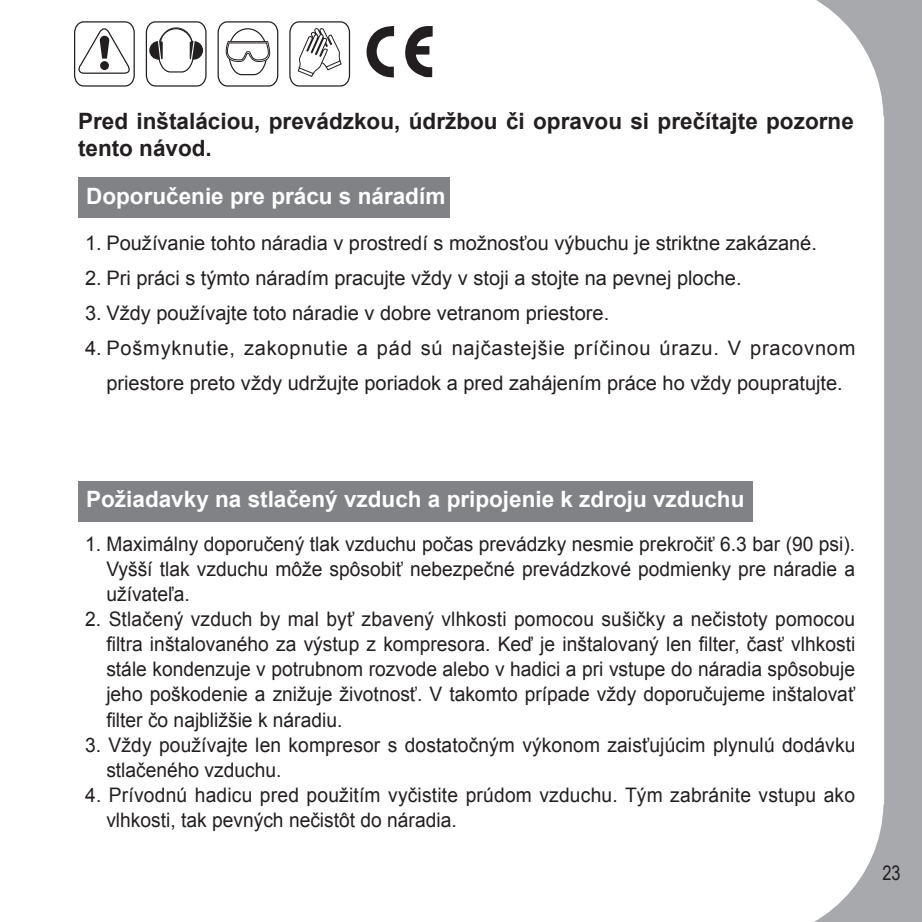
<style>
.page{position:relative;width:922px;height:922px;background:#fff}
.page>*{position:absolute;margin:0;border:0;box-sizing:border-box;transform-origin:0 0}
.t1{font:700 22.5px "Arial";color:#fff}
.t2{font:700 22.5px/27px "Arial";color:#231f20}
.t3{font:20px/25px "Arial";color:#231f20;text-align:justify;scale:.96 1}
.t4{font:20px/35px "Arial";color:#231f20;text-align:center}
.t5{font:20px "Arial Narrow";color:#231f20}
</style>
<div class="page">
<svg style="left:747px;top:0;width:174px;height:921px"></svg>
<svg style="left:217px;top:21px;width:62px;height:66px"></svg>
<svg style="left:74px;top:21px;width:61px;height:66px"></svg>
<svg style="left:145px;top:21px;width:62px;height:66px"></svg>
<svg style="left:289px;top:21px;width:61px;height:66px"></svg>
<svg style="left:366px;top:26px;width:28px;height:52px"></svg>
<svg style="left:405px;top:26px;width:27px;height:51px"></svg>
<div style="left:78px;top:177px;width:371px;height:40px;background:#808285"></div>
<div style="left:78px;top:481px;width:674px;height:40px;background:#808285"></div>
<p class="t2" style="left:78px;top:108px;width:777px">Pred inštaláciou, prevádzkou, údržbou či opravou si prečítajte pozorne tento návod.</p>
<p class="t1" style="left:86px;top:180px;width:360px">Doporučenie pre prácu s náradím</p>
<p class="t4" style="left:85px;top:225px;width:733px">1. Používanie tohto náradia v prostredí s možnosťou výbuchu je striktne zakázané.</p>
<p class="t4" style="left:85px;top:260px;width:657px">2. Pri práci s týmto náradím pracujte vždy v stoji a stojte na pevnej ploche.</p>
<p class="t4" style="left:85px;top:295px;width:525px">3. Vždy používajte toto náradie v dobre vetranom priestore.</p>
<p class="t4" style="left:85px;top:330px;width:771px">4. Pošmyknutie, zakopnutie a pád sú najčastejšie príčinou úrazu. V pracovnom priestore preto vždy udržujte poriadok a pred zahájením práce ho vždy poupratujte.</p>
<p class="t1" style="left:86px;top:484px;width:659px">Požiadavky na stlačený vzduch a pripojenie k zdroju vzduchu</p>
<p class="t3" style="left:106px;top:532px;width:781px;text-indent:-21px">1. Maximálny doporučený tlak vzduchu počas prevádzky nesmie prekročiť 6.3 bar (90 psi).<br>Vyšší tlak vzduchu môže spôsobiť nebezpečné prevádzkové podmienky pre náradie a užívateľa.</p>
<p class="t3" style="left:106px;top:607px;width:781px;text-indent:-21px">2. Stlačený vzduch by mal byť zbavený vlhkosti pomocou sušičky a nečistoty pomocou filtra inštalovaného za výstup z kompresora. Keď je inštalovaný len filter, časť vlhkosti stále kondenzuje v potrubnom rozvode alebo v hadici a pri vstupe do náradia spôsobuje jeho poškodenie a znižuje životnosť. V takomto prípade vždy doporučujeme inštalovať filter čo najbližšie k náradiu.</p>
<p class="t3" style="left:106px;top:732px;width:781px;text-indent:-21px">3. Vždy používajte len kompresor s dostatočným výkonom zaisťujúcim plynulú dodávku stlačeného vzduchu.</p>
<p class="t3" style="left:106px;top:782px;width:781px;text-indent:-21px">4. Prívodnú hadicu pred použitím vyčistite prúdom vzduchu. Tým zabránite vstupu ako vlhkosti, tak pevných nečistôt do náradia.</p>
<p class="t5" style="left:882px;top:858px;width:20px">23</p>
</div>
